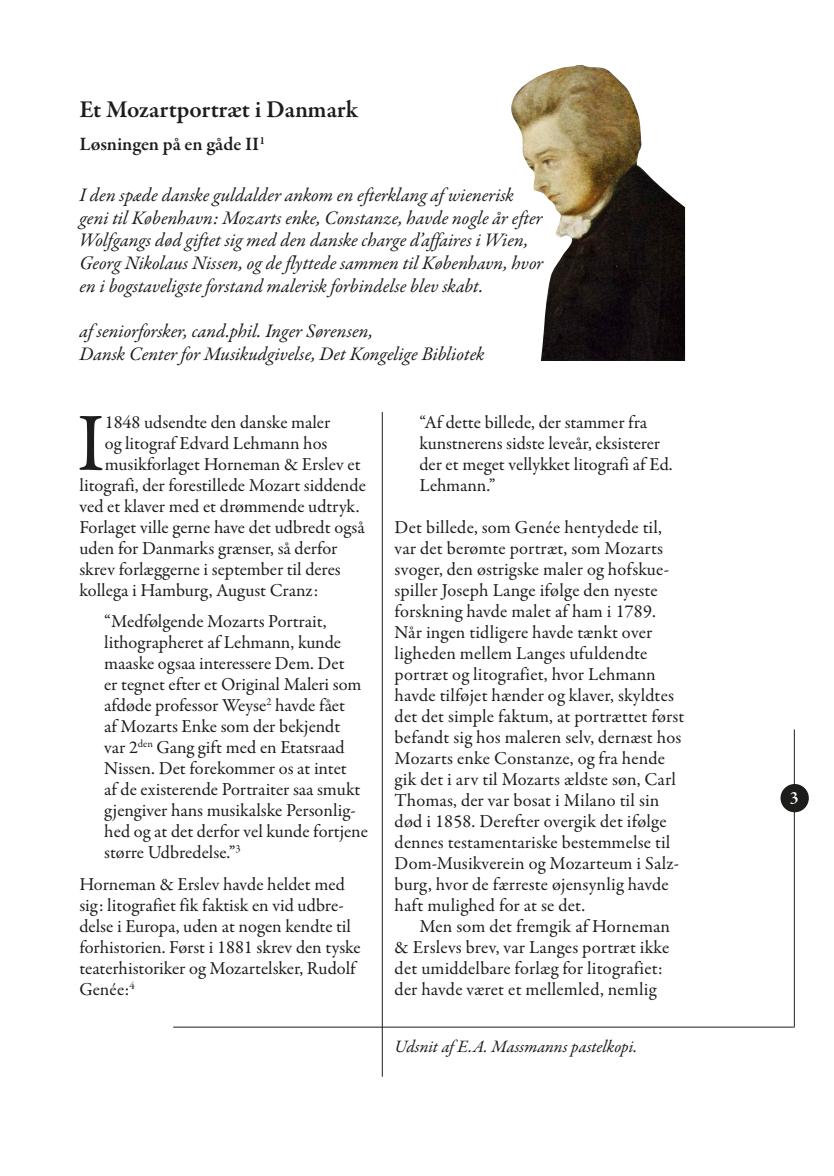
<style>
.page{position:relative;width:834px;height:1176px;background:#fff}
.page>*{position:absolute;margin:0;border:0;box-sizing:border-box;transform-origin:0 0}
.t1{font:83.12px "Garamond Premr Pro";color:#1d1d1b}
.t2{font:600 24.5px "Garamond Premr Pro";color:#1d1d1b}
.t3{font:italic 19.25px/22.8px "Garamond Premr Pro";color:#1d1d1b}
.t4{font:600 19.25px "Garamond Premr Pro";color:#1d1d1b}
.t5{font:18.38px/21px "Garamond Premr Pro";color:#1d1d1b}
.t6{font:italic 17.5px "Garamond Premr Pro";letter-spacing:-.005em;color:#1d1d1b}
.t7{font:600 17.5px "Garamond Premr Pro";color:#fff}
</style>
<div class="page">
<hr style="left:173px;top:1027px;width:620px;height:1px;background:#1d1d1b">
<hr style="left:793px;top:729px;width:1px;height:298px;background:#1d1d1b">
<hr style="left:382px;top:313px;width:1px;height:763px;background:#1d1d1b">
<div style="left:780px;top:784px;width:28px;height:28px;background:#1d1d1b;border-radius:50%"></div>
<div style="left:370px;top:99px;width:24px;height:313px;background:#fff"></div>
<img style="left:511px;top:65px;width:174px;height:296px">
<h2 class="t2" style="left:79px;top:94px;width:280px">Et Mozartportræt i Danmark</h2>
<p class="t4" style="left:79px;top:132px;width:187px">Løsningen på en gåde II<sup>1</sup></p>
<p class="t3" style="left:79px;top:184px;width:465px">I den spæde danske guldalder ankom en efterklang af wienerisk geni til København: Mozarts enke, Constanze, havde nogle år efter Wolfgangs død giftet sig med den danske charge d’affaires i Wien, Georg Nikolaus Nissen, og de flyttede sammen til København, hvor en i bogstaveligste forstand malerisk forbindelse blev skabt.</p>
<p class="t3" style="left:79px;top:321px;width:406px">af seniorforsker, cand.phil. Inger Sørensen,<br>Dansk Center for Musikudgivelse, Det Kongelige Bibliotek</p>
<h1 class="t1" style="left:76px;top:393px;width:30px">I</h1>
<p class="t5" style="left:105px;top:412px;width:227px">1848 udsendte den danske maler</p>
<p class="t5" style="left:105px;top:433px;width:224px">og litograf Edvard Lehmann hos</p>
<p class="t5" style="left:105px;top:454px;width:257px">musikforlaget Horneman &amp; Erslev et</p>
<p class="t5" style="left:79px;top:475px;width:288px">litografi, der forestillede Mozart siddende</p>
<p class="t5" style="left:79px;top:496px;width:282px">ved et klaver med et drømmende udtryk.</p>
<p class="t5" style="left:79px;top:517px;width:287px">Forlaget ville gerne have det udbredt også</p>
<p class="t5" style="left:79px;top:538px;width:259px">uden for Danmarks grænser, så derfor</p>
<p class="t5" style="left:79px;top:559px;width:263px">skrev forlæggerne i september til deres</p>
<p class="t5" style="left:79px;top:580px;width:240px">kollega i Hamburg, August Cranz:</p>
<p class="t5" style="left:104px;top:611px;width:265px">“Medfølgende Mozarts Portrait, lithographeret af Lehmann, kunde maaske ogsaa interessere Dem. Det<br>er tegnet efter et Original Maleri som afdøde professor Weyse<sup>2</sup> havde fået<br>af Mozarts Enke som der bekjendt<br>var 2<sup>den</sup> Gang gift med en Etatsraad Nissen. Det forekommer os at intet<br>af de existerende Portraiter saa smukt gjengiver hans musikalske Personlig&shy;hed og at det derfor vel kunde fortjene større Udbredelse.”<sup>3</sup></p>
<p class="t5" style="left:79px;top:874px;width:283px">Horneman &amp; Erslev havde heldet med sig: litografiet fik faktisk en vid udbre&shy;delse i Europa, uden at nogen kendte til forhistorien. Først i 1881 skrev den tyske teaterhistoriker og Mozartelsker, Rudolf Genée:<sup>4</sup></p>
<p class="t5" style="left:419px;top:412px;width:255px">“Af dette billede, der stammer fra kunstnerens sidste leveår, eksisterer der et meget vellykket litografi af Ed.<br>Lehmann.”</p>
<p class="t5" style="left:394px;top:517px;width:291px">Det billede, som Genée hentydede til, var det berømte portræt, som Mozarts svoger, den østrigske maler og hofskue&shy;spiller Joseph Lange ifølge den nyeste forskning havde malet af ham i 1789.<br>Når ingen tidligere havde tænkt over ligheden mellem Langes ufuldendte portræt og litografiet, hvor Lehmann havde tilføjet hænder og klaver, skyldtes det det simple faktum, at portrættet først befandt sig hos maleren selv, dernæst hos Mozarts enke Constanze, og fra hende gik det i arv til Mozarts ældste søn, Carl Thomas, der var bosat i Milano til sin død i 1858. Derefter overgik det ifølge dennes testamentariske bestemmelse til Dom-Musikverein og Mozarteum i Salz&shy;burg, hvor de færreste øjensynlig havde haft mulighed for at se det.</p>
<p class="t5" style="left:394px;top:916px;width:277px;text-indent:25px">Men som det fremgik af Horneman &amp; Erslevs brev, var Langes portræt ikke det umiddelbare forlæg for litografiet: der havde været et mellemled, nemlig</p>
<p class="t6" style="left:394px;top:1035px;width:244px">Udsnit af E.A. Massmanns pastelkopi.</p>
<p class="t7" style="left:789px;top:787px;width:10px">3</p>
</div>
